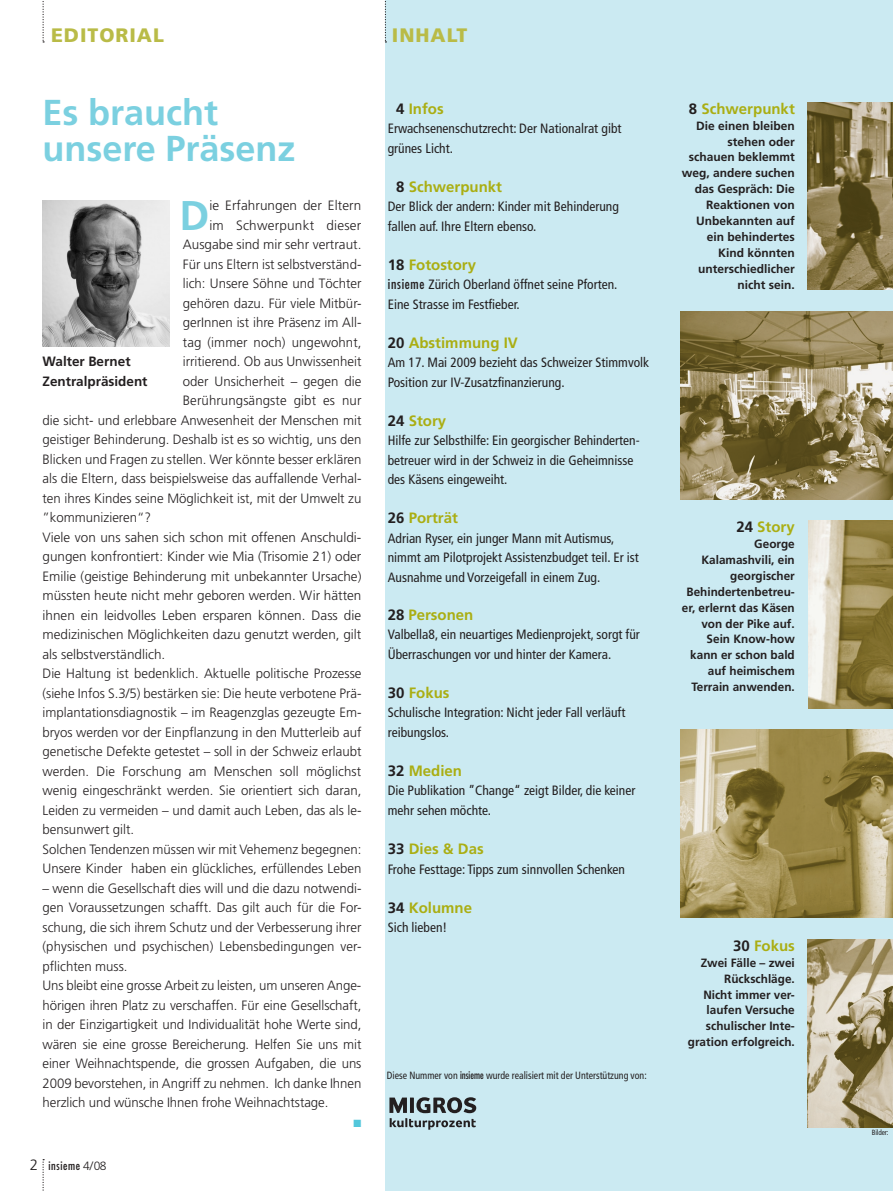
<style>
.page{position:relative;width:893px;height:1191px;background:#fff}
.page>*{position:absolute;margin:0;border:0;box-sizing:border-box;transform-origin:0 0}
.t1{font:700 41.4px "Frutiger";color:#7bd0e0}
.t2{font:700 36px/36px "Frutiger";color:#7bd0e0}
.t3{font:900 19.5px "Frutiger";letter-spacing:.05em;color:#b9bb47}
.t4{font:700 15px "Frutiger";color:#aaae13}
.t5{font:300 13.5px/19.5px "Frutiger";color:#231f20}
.t6{font:condensed 13.5px/19.5px "Frutiger";color:#231f20}
.t7{font:700 13.5px/19.5px "Frutiger";color:#231f20}
.t8{font:300 13.5px "Frutiger";letter-spacing:.02em;color:#231f20}
.t9{font:700 12px/15.9px "Frutiger";color:#231f20;text-align:right}
.t10{font:condensed 12px "Futura";letter-spacing:.05em;color:#231f20}
.t11{font:condensed 10.5px "Frutiger";color:#231f20;scale:.94 1}
.t12{font:10.5px "Zapf Dingbats ITC";color:#53c7db}
.t13{font:condensed 7.5px "Frutiger";letter-spacing:-.01em;color:#231f20;scale:.96 1}
.s1{font-family:"Frutiger";font-weight:300;font-stretch:normal;font-size:15px}
.s2{font-family:"Frutiger";font-weight:300;font-stretch:normal}
.s3{color:#231f20}
.s4{font-family:"Futura";font-size:13.95px}
.s5{font-family:"Futura";font-size:10.8px}
</style>
<div class="page">
<svg style="left:43px;top:1159px;width:1px;height:32px"></svg>
<div style="left:386px;top:0;width:507px;height:1191px;background:#cbeaf2"></div>
<img style="left:680px;top:311px;width:213px;height:188px">
<img style="left:808px;top:102px;width:85px;height:188px">
<svg style="left:43px;top:1px;width:1px;height:42px"></svg>
<svg style="left:389px;top:1097px;width:87px;height:32px"></svg>
<svg style="left:385px;top:0;width:1px;height:43px"></svg>
<img style="left:808px;top:939px;width:85px;height:188px">
<img style="left:43px;top:200px;width:127px;height:147px">
<img style="left:680px;top:730px;width:213px;height:188px">
<img style="left:808px;top:520px;width:85px;height:188px">
<h3 class="t3" style="left:51px;top:24px;width:114px">EDITORIAL</h3>
<h2 class="t2" style="left:43px;top:95px;width:254px">Es braucht unsere Präsenz</h2>
<h1 class="t1" style="left:179px;top:191px;width:31px">D</h1>
<p class="t5" style="left:209px;top:196px;width:153px">ie Erfahrungen der Eltern</p>
<p class="t8" style="left:209px;top:217px;width:153px">im Schwerpunkt dieser</p>
<p class="t5" style="left:183px;top:235px;width:180px">Ausgabe sind mir sehr vertraut.</p>
<p class="t5" style="left:183px;top:254px;width:180px">Für uns Eltern ist selbstverständ-</p>
<p class="t5" style="left:183px;top:274px;width:180px">lich: Unsere Söhne und Töchter</p>
<p class="t5" style="left:183px;top:293px;width:180px">gehören dazu. Für viele Mitbür-</p>
<p class="t5" style="left:183px;top:313px;width:180px">gerInnen ist ihre Präsenz im All-</p>
<p class="t5" style="left:183px;top:332px;width:180px">tag (immer noch) ungewohnt,</p>
<p class="t5" style="left:183px;top:352px;width:180px">irritierend. Ob aus Unwissenheit</p>
<p class="t5" style="left:183px;top:371px;width:180px">oder Unsicherheit – gegen die</p>
<p class="t5" style="left:183px;top:391px;width:180px">Berührungsängste gibt es nur</p>
<p class="t5" style="left:43px;top:410px;width:320px">die sicht- und erlebbare Anwesenheit der Menschen mit</p>
<p class="t5" style="left:43px;top:430px;width:320px">geistiger Behinderung. Deshalb ist es so wichtig, uns den</p>
<p class="t5" style="left:43px;top:449px;width:320px">Blicken und Fragen zu stellen. Wer könnte besser erklären</p>
<p class="t5" style="left:43px;top:469px;width:320px">als die Eltern, dass beispielsweise das auffallende Verhal-</p>
<p class="t5" style="left:43px;top:488px;width:320px">ten ihres Kindes seine Möglichkeit ist, mit der Umwelt zu</p>
<p class="t5" style="left:43px;top:508px;width:110px">”kommunizieren“?</p>
<p class="t5" style="left:43px;top:527px;width:320px">Viele von uns sahen sich schon mit offenen Anschuldi-</p>
<p class="t5" style="left:43px;top:547px;width:320px">gungen konfrontiert: Kinder wie Mia (Trisomie 21) oder</p>
<p class="t5" style="left:43px;top:566px;width:320px">Emilie (geistige Behinderung mit unbekannter Ursache)</p>
<p class="t5" style="left:43px;top:586px;width:320px">müssten heute nicht mehr geboren werden. Wir hätten</p>
<p class="t5" style="left:43px;top:605px;width:320px">ihnen ein leidvolles Leben ersparen können. Dass die</p>
<p class="t5" style="left:43px;top:625px;width:320px">medizinischen Möglichkeiten dazu genutzt werden, gilt</p>
<p class="t5" style="left:43px;top:644px;width:124px">als selbstverständlich.</p>
<p class="t5" style="left:43px;top:664px;width:320px">Die Haltung ist bedenklich. Aktuelle politische Prozesse</p>
<p class="t5" style="left:43px;top:683px;width:320px">(siehe Infos S.3/5) bestärken sie: Die heute verbotene Prä-</p>
<p class="t5" style="left:43px;top:703px;width:320px">implantationsdiagnostik – im Reagenzglas gezeugte Em-</p>
<p class="t5" style="left:43px;top:722px;width:320px">bryos werden vor der Einpflanzung in den Mutterleib auf</p>
<p class="t5" style="left:43px;top:742px;width:320px">genetische Defekte getestet – soll in der Schweiz erlaubt</p>
<p class="t5" style="left:43px;top:761px;width:320px">werden. Die Forschung am Menschen soll möglichst</p>
<p class="t5" style="left:43px;top:781px;width:320px">wenig eingeschränkt werden. Sie orientiert sich daran,</p>
<p class="t5" style="left:43px;top:800px;width:320px">Leiden zu vermeiden – und damit auch Leben, das als le-</p>
<p class="t5" style="left:43px;top:820px;width:93px">bensunwert gilt.</p>
<p class="t5" style="left:43px;top:839px;width:320px">Solchen Tendenzen müssen wir mit Vehemenz begegnen:</p>
<p class="t5" style="left:43px;top:859px;width:320px">Unsere Kinder haben ein glückliches, erfüllendes Leben</p>
<p class="t5" style="left:43px;top:878px;width:320px">– wenn die Gesellschaft dies will und die dazu notwendi&shy;gen Voraussetzungen schafft. Das gilt auch für die For&shy;schung, die sich ihrem Schutz und der Verbesserung ihrer (physischen und psychischen) Lebensbedingungen ver&shy;pflichten muss.<br>Uns bleibt eine grosse Arbeit zu leisten, um unseren Ange&shy;hörigen ihren Platz zu verschaffen. Für eine Gesellschaft, in der Einzigartigkeit und Individualität hohe Werte sind, wären sie eine grosse Bereicherung. Helfen Sie uns mit einer Weihnachtspende, die grossen Aufgaben, die uns 2009 bevorstehen, in Angriff zu nehmen. Ich danke Ihnen herzlich und wünsche Ihnen frohe Weihnachtstage.</p>
<p class="t7" style="left:43px;top:352px;width:107px">Walter Bernet<br>Zentralpräsident</p>
<p class="t10" style="left:30px;top:1157px;width:78px"><span class="s1">2</span> insieme <span class="s2">4/08</span></p>
<p class="t12" style="left:353px;top:1118px;width:9px">■</p>
<h3 class="t3" style="left:392px;top:24px;width:77px">INHALT</h3>
<p class="t4" style="left:396px;top:100px;width:49px"><span class="s3">4</span> Infos</p>
<p class="t6" style="left:388px;top:119px;width:235px">Erwachsenenschutzrecht: Der Nationalrat gibt grünes Licht.</p>
<p class="t4" style="left:396px;top:178px;width:107px"><span class="s3">8</span> Schwerpunkt</p>
<p class="t6" style="left:388px;top:197px;width:233px">Der Blick der andern: Kinder mit Behinderung fallen auf. Ihre Eltern ebenso.</p>
<p class="t4" style="left:388px;top:256px;width:90px"><span class="s3">18</span> Fotostory</p>
<p class="t6" style="left:388px;top:275px;width:231px"><span class="s4">insieme</span> Zürich Oberland öffnet seine Pforten.<br>Eine Strasse im Festfieber.</p>
<p class="t4" style="left:388px;top:334px;width:132px"><span class="s3">20</span> Abstimmung IV</p>
<p class="t6" style="left:388px;top:353px;width:263px">Am 17. Mai 2009 bezieht das Schweizer Stimmvolk<br>Position zur IV-Zusatzfinanzierung.</p>
<p class="t4" style="left:388px;top:412px;width:60px"><span class="s3">24</span> Story</p>
<p class="t6" style="left:388px;top:431px;width:252px">Hilfe zur Selbsthilfe: Ein georgischer Behinderten‑ betreuer wird in der Schweiz in die Geheimnisse des Käsens eingeweiht.</p>
<p class="t4" style="left:388px;top:509px;width:72px"><span class="s3">26</span> Porträt</p>
<p class="t6" style="left:388px;top:528px;width:253px">Adrian Ryser, ein junger Mann mit Autismus, nimmt am Pilotprojekt Assistenzbudget teil. Er ist<br>Ausnahme und Vorzeigefall in einem Zug.</p>
<p class="t4" style="left:388px;top:606px;width:87px"><span class="s3">28</span> Personen</p>
<p class="t6" style="left:388px;top:625px;width:254px">Valbella8, ein neuartiges Medienprojekt, sorgt für<br>Überraschungen vor und hinter der Kamera.</p>
<p class="t4" style="left:388px;top:684px;width:63px"><span class="s3">30</span> Fokus</p>
<p class="t6" style="left:388px;top:703px;width:239px">Schulische Integration: Nicht jeder Fall verläuft reibungslos.</p>
<p class="t4" style="left:388px;top:762px;width:76px"><span class="s3">32</span> Medien</p>
<p class="t6" style="left:388px;top:781px;width:249px">Die Publikation ”Change“ zeigt Bilder, die keiner mehr sehen möchte.</p>
<p class="t4" style="left:388px;top:840px;width:97px"><span class="s3">33</span> Dies &amp; Das</p>
<p class="t6" style="left:388px;top:859px;width:239px">Frohe Festtage: Tipps zum sinnvollen Schenken</p>
<p class="t4" style="left:388px;top:898px;width:86px"><span class="s3">34</span> Kolumne</p>
<p class="t6" style="left:388px;top:917px;width:61px">Sich lieben!</p>
<p class="t11" style="left:387px;top:1068px;width:278px">Diese Nummer von <span class="s5">insieme</span> wurde realisiert mit der Unterstützung von:</p>
<p class="t4" style="left:689px;top:100px;width:107px"><span class="s3">8</span> Schwerpunkt</p>
<p class="t9" style="left:682px;top:117px;width:115px">Die einen bleiben stehen oder schauen beklemmt weg, andere suchen das Gespräch: Die<br>Reaktionen von<br>Unbekannten auf ein behindertes<br>Kind könnten unterschiedlicher nicht sein.</p>
<p class="t4" style="left:736px;top:518px;width:60px"><span class="s3">24</span> Story</p>
<p class="t9" style="left:682px;top:536px;width:114px">George<br>Kalamashvili, ein georgischer<br>Behindertenbetreu&shy;er, erlernt das Käsen von der Pike auf.<br>Sein Know-how kann er schon bald auf heimischem<br>Terrain anwenden.</p>
<p class="t4" style="left:733px;top:936px;width:63px"><span class="s3">30</span> Fokus</p>
<p class="t9" style="left:688px;top:954px;width:108px">Zwei Fälle – zwei<br>Rückschläge.<br>Nicht immer ver‑ laufen Versuche schulischer Inte‑ gration erfolgreich.</p>
<p class="t13" style="left:872px;top:1127px;width:19px">Bilder:</p>
</div>
